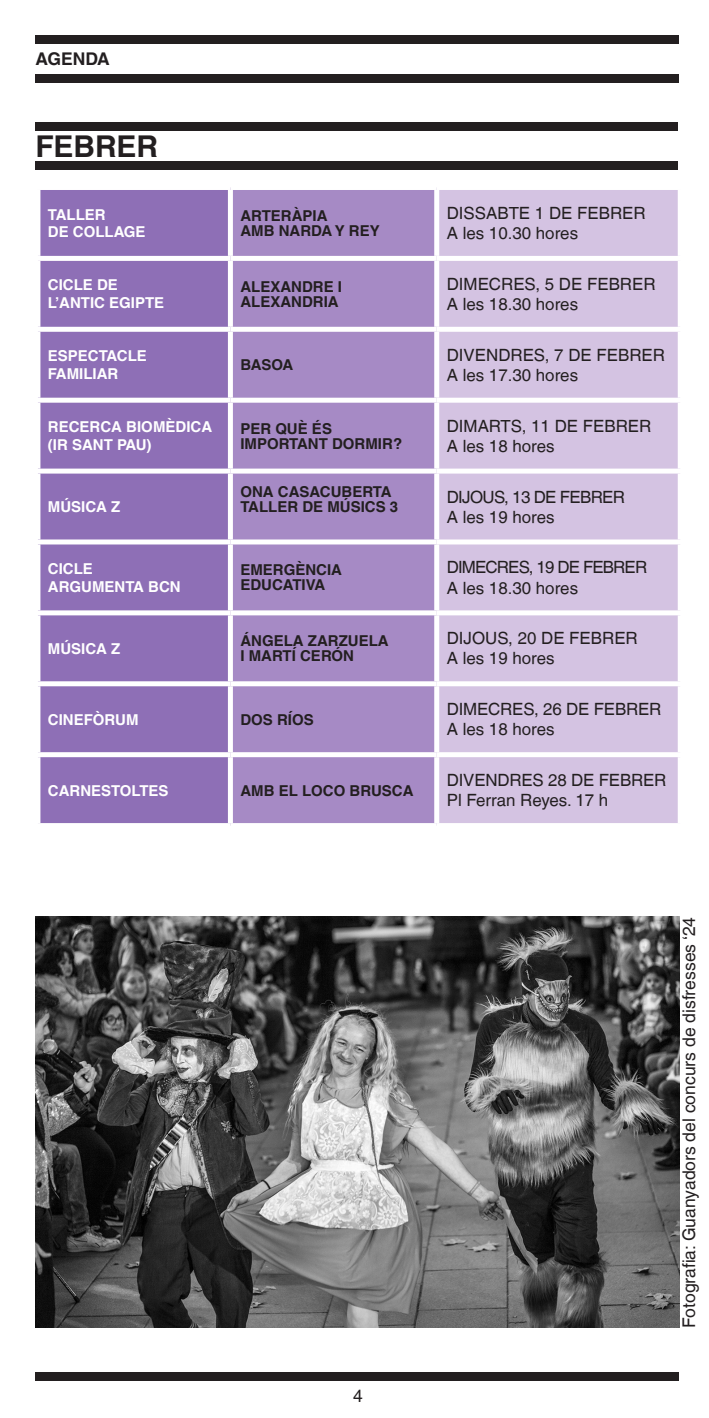
<style>
.page{position:relative;width:709px;height:1418px;background:#fff}
.page>*{position:absolute;margin:0;border:0;box-sizing:border-box;transform-origin:0 0}
.t1{font:700 30px "Helvetica LT";letter-spacing:-.005em;color:#231f20}
.t2{font:17.5px "Helvetica LT";color:#231f20}
.t3{font:700 17.5px "Helvetica LT";color:#231f20}
.t4{font:17px/20px "Helvetica LT";color:#231f20}
.t5{font:17px/20px "Helvetica LT";letter-spacing:-.05em;color:#231f20}
.t6{font:17px/20px "Helvetica LT";letter-spacing:-.04em;color:#231f20}
.t7{font:700 15px/15px "Helvetica LT";color:#231f20}
.t8{font:700 15px/17.5px "Helvetica LT";color:#fff}
</style>
<div class="page">
<div style="left:35px;top:35px;width:644px;height:9px;background:#231f20"></div>
<div style="left:35px;top:74px;width:644px;height:9px;background:#231f20"></div>
<div style="left:35px;top:1372px;width:644px;height:8px;background:#231f20"></div>
<div style="left:40px;top:190px;width:188px;height:633px;background:#8e6fb6"></div>
<div style="left:233px;top:190px;width:201px;height:633px;background:#a68ac5"></div>
<div style="left:439px;top:190px;width:238px;height:633px;background:#d4c3e2"></div>
<div style="left:35px;top:256px;width:195px;height:5px;background:#fff"></div>
<div style="left:35px;top:327px;width:195px;height:5px;background:#fff"></div>
<div style="left:35px;top:398px;width:195px;height:5px;background:#fff"></div>
<div style="left:35px;top:468px;width:195px;height:5px;background:#fff"></div>
<div style="left:35px;top:539px;width:195px;height:5px;background:#fff"></div>
<div style="left:35px;top:610px;width:195px;height:5px;background:#fff"></div>
<div style="left:35px;top:681px;width:195px;height:5px;background:#fff"></div>
<div style="left:35px;top:752px;width:195px;height:5px;background:#fff"></div>
<div style="left:230px;top:256px;width:207px;height:5px;background:#fff"></div>
<div style="left:230px;top:327px;width:207px;height:5px;background:#fff"></div>
<div style="left:230px;top:398px;width:207px;height:5px;background:#fff"></div>
<div style="left:230px;top:468px;width:207px;height:5px;background:#fff"></div>
<div style="left:230px;top:539px;width:207px;height:5px;background:#fff"></div>
<div style="left:230px;top:610px;width:207px;height:5px;background:#fff"></div>
<div style="left:230px;top:681px;width:207px;height:5px;background:#fff"></div>
<div style="left:230px;top:752px;width:207px;height:5px;background:#fff"></div>
<div style="left:437px;top:256px;width:245px;height:5px;background:#fff"></div>
<div style="left:437px;top:327px;width:245px;height:5px;background:#fff"></div>
<div style="left:437px;top:398px;width:245px;height:5px;background:#fff"></div>
<div style="left:437px;top:468px;width:245px;height:5px;background:#fff"></div>
<div style="left:437px;top:539px;width:245px;height:5px;background:#fff"></div>
<div style="left:437px;top:610px;width:245px;height:5px;background:#fff"></div>
<div style="left:437px;top:681px;width:245px;height:5px;background:#fff"></div>
<div style="left:437px;top:752px;width:245px;height:5px;background:#fff"></div>
<div style="left:35px;top:123px;width:643px;height:8px;background:#231f20"></div>
<div style="left:35px;top:161px;width:643px;height:9px;background:#231f20"></div>
<img style="left:35px;top:916px;width:644px;height:411px">
<p class="t3" style="left:36px;top:48px;width:76px">AGENDA</p>
<h1 class="t1" style="left:35px;top:128px;width:124px">FEBRER</h1>
<p class="t8" style="left:48px;top:205px;width:99px">TALLER<br>DE COLLAGE</p>
<p class="t7" style="left:240px;top:208px;width:141px">ARTERÀPIA<br>AMB NARDA Y REY</p>
<p class="t4" style="left:447px;top:203px;width:200px">DISSABTE 1 DE FEBRER<br>A les 10.30 hores</p>
<p class="t8" style="left:48px;top:276px;width:118px">CICLE DE<br>L’ANTIC EGIPTE</p>
<p class="t7" style="left:240px;top:279px;width:103px">ALEXANDRE I<br>ALEXANDRIA</p>
<p class="t4" style="left:447px;top:274px;width:210px">DIMECRES, 5 DE FEBRER<br>A les 18.30 hores</p>
<p class="t8" style="left:48px;top:347px;width:100px">ESPECTACLE<br>FAMILIAR</p>
<p class="t7" style="left:240px;top:357px;width:54px">BASOA</p>
<p class="t4" style="left:447px;top:345px;width:220px">DIVENDRES, 7 DE FEBRER<br>A les 17.30 hores</p>
<p class="t8" style="left:48px;top:418px;width:166px">RECERCA BIOMÈDICA (IR SANT PAU)</p>
<p class="t7" style="left:240px;top:420px;width:163px">PER QUÈ ÉS<br>IMPORTANT DORMIR?</p>
<p class="t4" style="left:447px;top:415px;width:206px">DIMARTS, 11 DE FEBRER<br>A les 18 hores</p>
<p class="t8" style="left:48px;top:497px;width:74px">MÚSICA Z</p>
<p class="t7" style="left:240px;top:484px;width:159px">ONA CASACUBERTA<br>TALLER DE MÚSICS 3</p>
<p class="t6" style="left:447px;top:486px;width:180px">DIJOUS, 13 DE FEBRER<br>A les 19 hores</p>
<p class="t8" style="left:48px;top:560px;width:134px">CICLE<br>ARGUMENTA BCN</p>
<p class="t7" style="left:240px;top:562px;width:103px">EMERGÈNCIA<br>EDUCATIVA</p>
<p class="t5" style="left:447px;top:557px;width:202px">DIMECRES, 19 DE FEBRER<br>A les 18.30 hores</p>
<p class="t8" style="left:48px;top:639px;width:74px">MÚSICA Z</p>
<p class="t7" style="left:240px;top:633px;width:150px">ÁNGELA ZARZUELA<br>I MARTÍ CERÓN</p>
<p class="t4" style="left:447px;top:628px;width:192px">DIJOUS, 20 DE FEBRER<br>A les 19 hores</p>
<p class="t8" style="left:48px;top:710px;width:92px">CINEFÒRUM</p>
<p class="t7" style="left:240px;top:711px;width:75px">DOS RÍOS</p>
<p class="t4" style="left:447px;top:699px;width:216px">DIMECRES, 26 DE FEBRER<br>A les 18 hores</p>
<p class="t8" style="left:48px;top:781px;width:122px">CARNESTOLTES</p>
<p class="t7" style="left:240px;top:782px;width:175px">AMB EL LOCO BRUSCA</p>
<p class="t4" style="left:447px;top:770px;width:221px">DIVENDRES 28 DE FEBRER<br>Pl Ferran Reyes. 17 h</p>
<p class="t2" style="left:353px;top:1385px;width:11px">4</p>
<p class="t2" style="left:679px;top:1327px;width:412px;rotate:-90deg">Fotografia: Guanyadors del concurs de disfresses ‘24</p>
</div>
